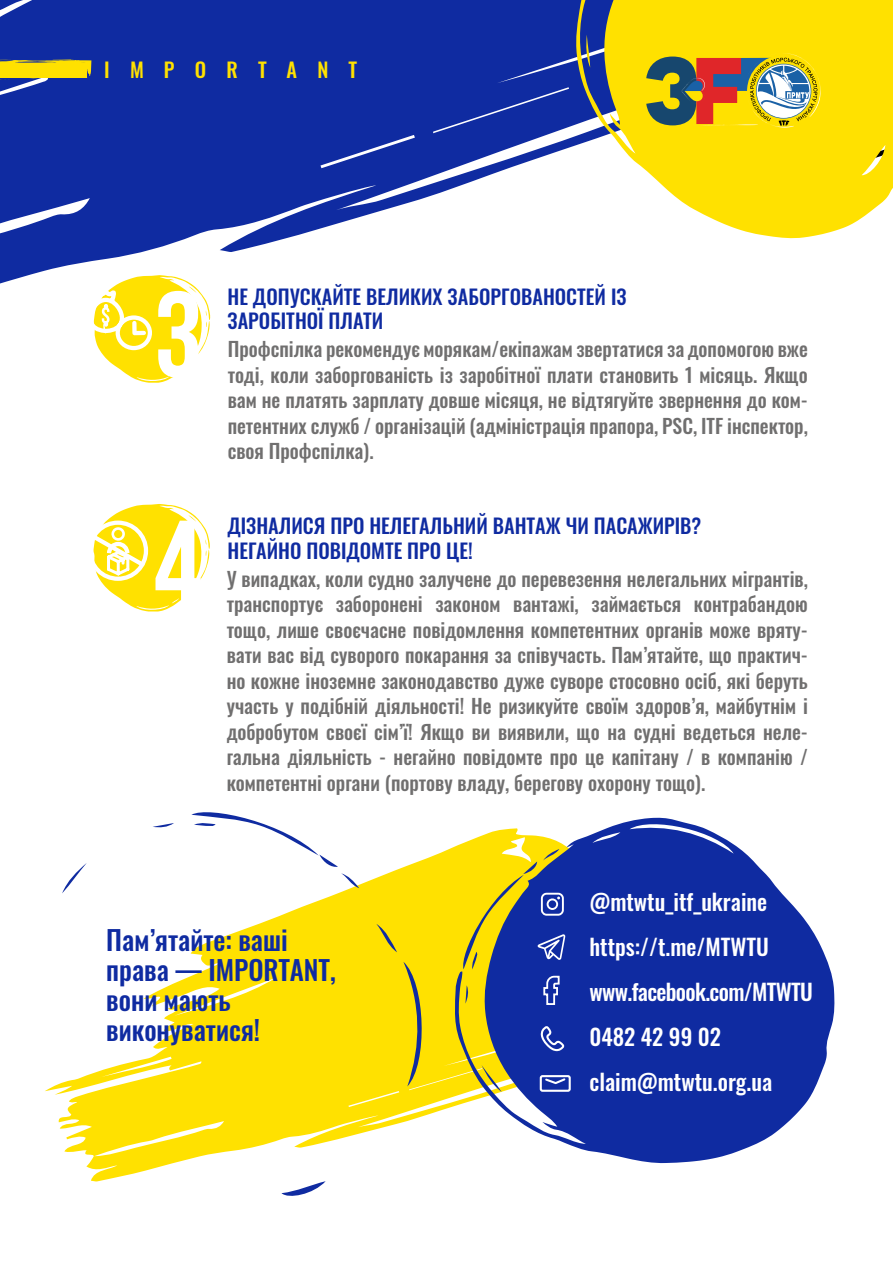
<style>
.page{position:relative;width:893px;height:1263px;background:#fff}
.page>*{position:absolute;margin:0;border:0;box-sizing:border-box;transform-origin:0 0}
.t1{font:121.5px/228.8px "Bebas Neue Cyrillic";color:#fff}
.t2{font:500 27px/30px "Oswald";color:#0f2ba1}
.t3{font:500 22.5px/45px "Oswald";color:#fff}
.t4{font:500 20.25px/24.3px "Oswald";color:#0f2ba1}
.t5{font:500 20.25px "Oswald";letter-spacing:1em;color:#ffe100}
.t6{font:500 19.8px/25.5px "Oswald";color:#706f6f;text-align:justify}
</style>
<div class="page">
<svg style="left:0;top:0;width:575px;height:284px;fill:#0f2ba1"></svg>
<svg style="left:575px;top:0;width:318px;height:239px;fill:#ffe100"></svg>
<svg style="left:586px;top:35px;width:4px;height:33px"></svg>
<svg style="left:0;top:60px;width:91px;height:22px;background:#cdbc26"></svg>
<svg style="left:646px;top:53px;width:175px;height:75px;background:#ae994a"></svg>
<svg style="left:45px;top:847px;width:409px;height:335px;fill:#ffe100"></svg>
<svg style="left:454px;top:817px;width:381px;height:346px;fill:#0f2ba1"></svg>
<svg style="left:482px;top:1065px;width:20px;height:27px"></svg>
<svg style="left:465px;top:985px;width:4px;height:19px"></svg>
<svg style="left:459px;top:849px;width:106px;height:120px;background:#928f54"></svg>
<div style="left:540px;top:1075px;width:31px;height:17px;border:2px solid #fff;border-radius:2px"></div>
<svg style="left:539px;top:975px;width:28px;height:157px;background:#364db0"></svg>
<svg style="left:403px;top:962px;width:25px;height:124px;background:#d8c419"></svg>
<svg style="left:281px;top:1181px;width:45px;height:15px"></svg>
<svg style="left:376px;top:924px;width:21px;height:28px"></svg>
<svg style="left:62px;top:863px;width:25px;height:30px"></svg>
<svg style="left:191px;top:812px;width:168px;height:76px"></svg>
<svg style="left:153px;top:823px;width:21px;height:5px"></svg>
<svg style="left:86px;top:275px;width:125px;height:108px"></svg>
<svg style="left:93px;top:504px;width:117px;height:108px"></svg>
<p class="t5" style="left:104px;top:52px;width:255px">IMPORTANT</p>
<h1 class="t1" style="left:154px;top:220px;width:50px">3<br>4</h1>
<p class="t4" style="left:227px;top:282px;width:401px">НЕ ДОПУСКАЙТЕ ВЕЛИКИХ ЗАБОРГОВАНОСТЕЙ ІЗ<br>ЗАРОБІТНОЇ ПЛАТИ</p>
<p class="t6" style="left:228px;top:334px;width:582px">Профспілка рекомендує морякам/екіпажам звертатися за допомогою вже тоді, коли заборгованість із заробітної плати становить 1 місяць. Якщо вам не платять зарплату довше місяця, не відтягуйте звернення до ком&shy;петентних служб / організацій (адміністрація прапора, PSC, ITF інспектор, своя Профспілка).</p>
<p class="t4" style="left:227px;top:512px;width:475px">ДІЗНАЛИСЯ ПРО НЕЛЕГАЛЬНИЙ ВАНТАЖ ЧИ ПАСАЖИРІВ?<br>НЕГАЙНО ПОВІДОМТЕ ПРО ЦЕ!</p>
<p class="t6" style="left:227px;top:564px;width:583px">У випадках, коли судно залучене до перевезення нелегальних мігрантів, транспортує заборонені законом вантажі, займається контрабандою тощо, лише своєчасне повідомлення компетентних органів може вряту&shy;вати вас від суворого покарання за співучасть. Пам’ятайте, що практич&shy;но кожне іноземне законодавство дуже суворе стосовно осіб, які беруть участь у подібній діяльності! Не ризикуйте своїм здоров’я, майбутнім і добробутом своєї сім’ї! Якщо ви виявили, що на судні ведеться неле&shy;гальна діяльність - негайно повідомте про це капітану / в компанію / компетентні органи (портову владу, берегову охорону тощо).</p>
<h2 class="t2" style="left:106px;top:922px;width:231px">Пам’ятайте: ваші права — IMPORTANT, вони мають виконуватися!</h2>
<p class="t3" style="left:589px;top:877px;width:225px">@mtwtu_itf_ukraine https://t.me/MTWTU www.facebook.com/MTWTU<br>0482 42 99 02 claim@mtwtu.org.ua</p>
</div>
